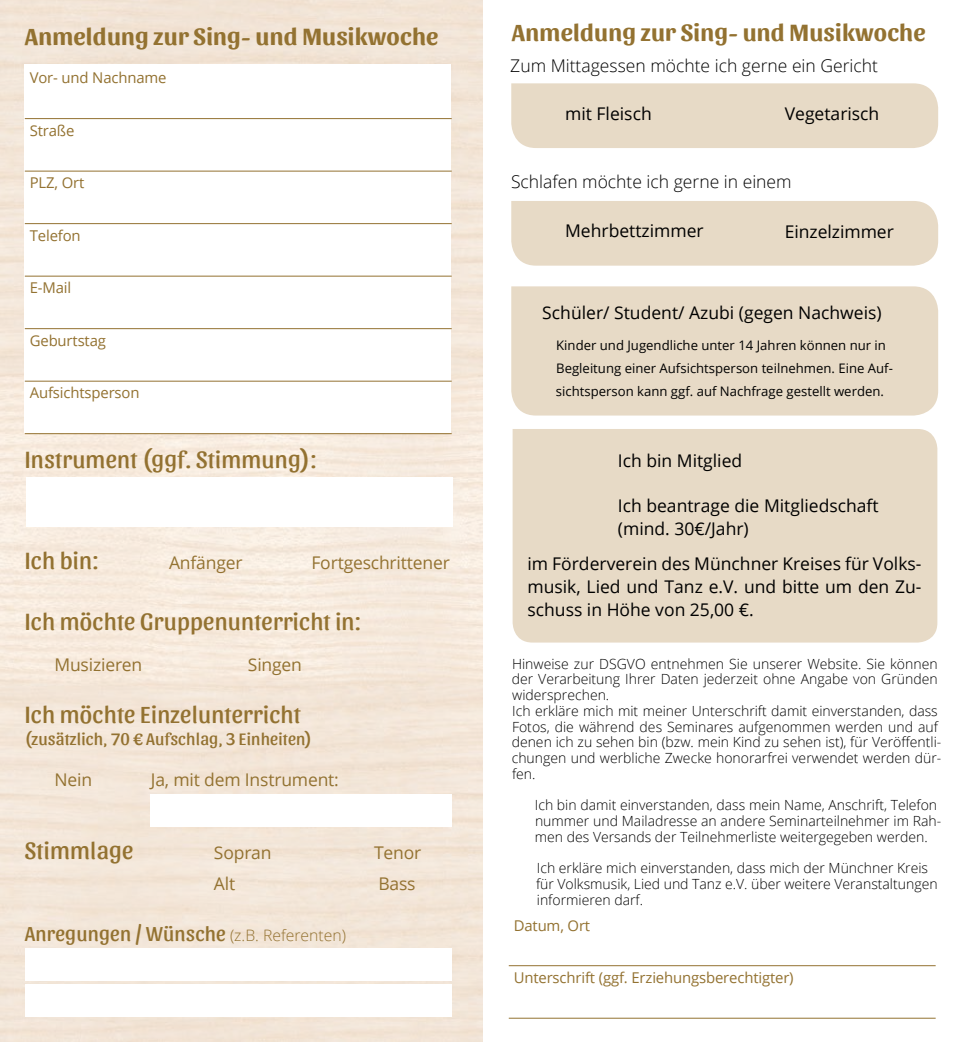
<style>
.page{position:relative;width:963px;height:1042px;background:#fff}
.page>*{position:absolute;margin:0;border:0;box-sizing:border-box;transform-origin:0 0}
.t1{font:24.5px "Sansita";letter-spacing:.01em;color:#937231}
.t2{font:700 24.5px "Sansita";letter-spacing:.01em;color:#937231}
.t3{font:21px "Sansita";letter-spacing:.01em;color:#937231}
.t4{font:17.5px/22.8px "Open Sans";color:#000}
.t5{font:17.5px "Open Sans";letter-spacing:-.01em;color:#937231}
.t6{font:300 17.5px "Open Sans";color:#000}
.t7{font:17.5px "Sansita";letter-spacing:.01em;color:#937231}
.t8{font:14.88px "Open Sans";letter-spacing:-.01em;color:#937231}
.t9{font:300 14px/15.8px "Open Sans";color:#000}
.t10{font:13.12px/22.8px "Open Sans";color:#000}
.s1{font-family:"Open Sans";font-weight:300;font-size:15.75px}
</style>
<div class="page">
<hr style="left:25px;top:118px;width:426px;height:1px;background:#937231">
<hr style="left:25px;top:171px;width:426px;height:1px;background:#937231">
<hr style="left:25px;top:223px;width:426px;height:1px;background:#937231">
<hr style="left:25px;top:276px;width:426px;height:1px;background:#937231">
<hr style="left:25px;top:328px;width:426px;height:1px;background:#937231">
<hr style="left:25px;top:381px;width:426px;height:1px;background:#937231">
<hr style="left:25px;top:433px;width:426px;height:1px;background:#937231">
<div style="left:511px;top:286px;width:427px;height:129px;background:#e7dac6"></div>
<div style="left:512px;top:429px;width:425px;height:213px;background:#e7dac6"></div>
<hr style="left:508px;top:965px;width:427px;height:1px;background:#937231">
<hr style="left:508px;top:1018px;width:427px;height:1px;background:#937231">
<div style="left:511px;top:201px;width:427px;height:65px;background:#e7dac6"></div>
<div style="left:511px;top:83px;width:427px;height:65px;background:#e7dac6"></div>
<h1 class="t2" style="left:25px;top:22px;width:415px">Anmeldung zur Sing- und Musikwoche</h1>
<p class="t8" style="left:30px;top:68px;width:138px">Vor- und Nachname</p>
<p class="t8" style="left:30px;top:120px;width:46px">Straße</p>
<p class="t8" style="left:30px;top:173px;width:56px">PLZ, Ort</p>
<p class="t8" style="left:30px;top:225px;width:52px">Telefon</p>
<p class="t8" style="left:30px;top:278px;width:43px">E-Mail</p>
<p class="t8" style="left:30px;top:330px;width:78px">Geburtstag</p>
<p class="t8" style="left:30px;top:383px;width:111px">Aufsichtsperson</p>
<h1 class="t1" style="left:25px;top:446px;width:293px">Instrument (ggf. Stimmung):</h1>
<h1 class="t1" style="left:25px;top:547px;width:75px">Ich bin:</h1>
<p class="t5" style="left:169px;top:551px;width:75px">Anfänger</p>
<p class="t5" style="left:311px;top:551px;width:140px">Fortgeschrittener</p>
<h1 class="t1" style="left:25px;top:608px;width:337px">Ich möchte Gruppenunterricht in:</h1>
<p class="t5" style="left:54px;top:652px;width:89px">Musizieren</p>
<p class="t5" style="left:248px;top:652px;width:56px">Singen</p>
<h1 class="t1" style="left:25px;top:700px;width:277px">Ich möchte Einzelunterricht</h1>
<p class="t7" style="left:25px;top:729px;width:289px">(zusätzlich, 70 € Aufschlag, 3 Einheiten)</p>
<p class="t5" style="left:54px;top:767px;width:39px">Nein</p>
<p class="t5" style="left:151px;top:767px;width:189px">Ja, mit dem Instrument:</p>
<h1 class="t1" style="left:25px;top:836px;width:110px">Stimmlage</h1>
<p class="t5" style="left:214px;top:840px;width:59px">Sopran</p>
<p class="t5" style="left:374px;top:840px;width:49px">Tenor</p>
<p class="t5" style="left:214px;top:872px;width:23px">Alt</p>
<p class="t5" style="left:378px;top:872px;width:39px">Bass</p>
<h2 class="t3" style="left:25px;top:922px;width:323px">Anregungen / Wünsche <span class="s1">(z.B. Referenten)</span></h2>
<h1 class="t2" style="left:512px;top:18px;width:415px">Anmeldung zur Sing- und Musikwoche</h1>
<p class="t6" style="left:510px;top:54px;width:369px">Zum Mittagessen möchte ich gerne ein Gericht</p>
<p class="t4" style="left:565px;top:101px;width:88px">mit Fleisch</p>
<p class="t4" style="left:784px;top:102px;width:96px">Vegetarisch</p>
<p class="t6" style="left:511px;top:170px;width:282px">Schlafen möchte ich gerne in einem</p>
<p class="t4" style="left:565px;top:219px;width:140px">Mehrbettzimmer</p>
<p class="t4" style="left:784px;top:219px;width:111px">Einzelzimmer</p>
<p class="t4" style="left:542px;top:301px;width:341px">Schüler/ Student/ Azubi (gegen Nachweis)</p>
<p class="t10" style="left:556px;top:334px;width:338px">Kinder und Jugendliche unter 14 Jahren können nur in<br>Begleitung einer Aufsichtsperson teilnehmen. Eine Auf&shy;sichtsperson kann ggf. auf Nachfrage gestellt werden.</p>
<p class="t4" style="left:617px;top:448px;width:126px">Ich bin Mitglied</p>
<p class="t4" style="left:617px;top:494px;width:262px">Ich beantrage die Mitgliedschaft (mind. 30€/Jahr)</p>
<p class="t4" style="left:527px;top:552px;width:395px;text-align:justify">im Förderverein des Münchner Kreises für Volks&shy;musik, Lied und Tanz e.V. und bitte um den Zu&shy;schuss in Höhe von 25,00 €.</p>
<p class="t9" style="left:511px;top:655px;width:431px">Hinweise zur DSGVO entnehmen Sie unserer Website. Sie können der Verarbeitung Ihrer Daten jederzeit ohne Angabe von Gründen widersprechen.<br>Ich erkläre mich mit meiner Unterschrift damit einverstanden, dass Fotos, die während des Seminares aufgenommen werden und auf denen ich zu sehen bin (bzw. mein Kind zu sehen ist), für Veröffentli&shy;chungen und werbliche Zwecke honorarfrei verwendet werden dür&shy;fen.</p>
<p class="t9" style="left:535px;top:797px;width:408px">Ich bin damit einverstanden, dass mein Name, Anschrift, Telefon nummer und Mailadresse an andere Seminarteilnehmer im Rah&shy;men des Versands der Teilnehmerliste weitergegeben werden.</p>
<p class="t9" style="left:536px;top:860px;width:403px">Ich erkläre mich einverstanden, dass mich der Münchner Kreis für Volksmusik, Lied und Tanz e.V. über weitere Veranstaltungen informieren darf.</p>
<p class="t8" style="left:513px;top:915px;width:78px">Datum, Ort</p>
<p class="t8" style="left:513px;top:967px;width:281px">Unterschrift (ggf. Erziehungsberechtigter)</p>
</div>
